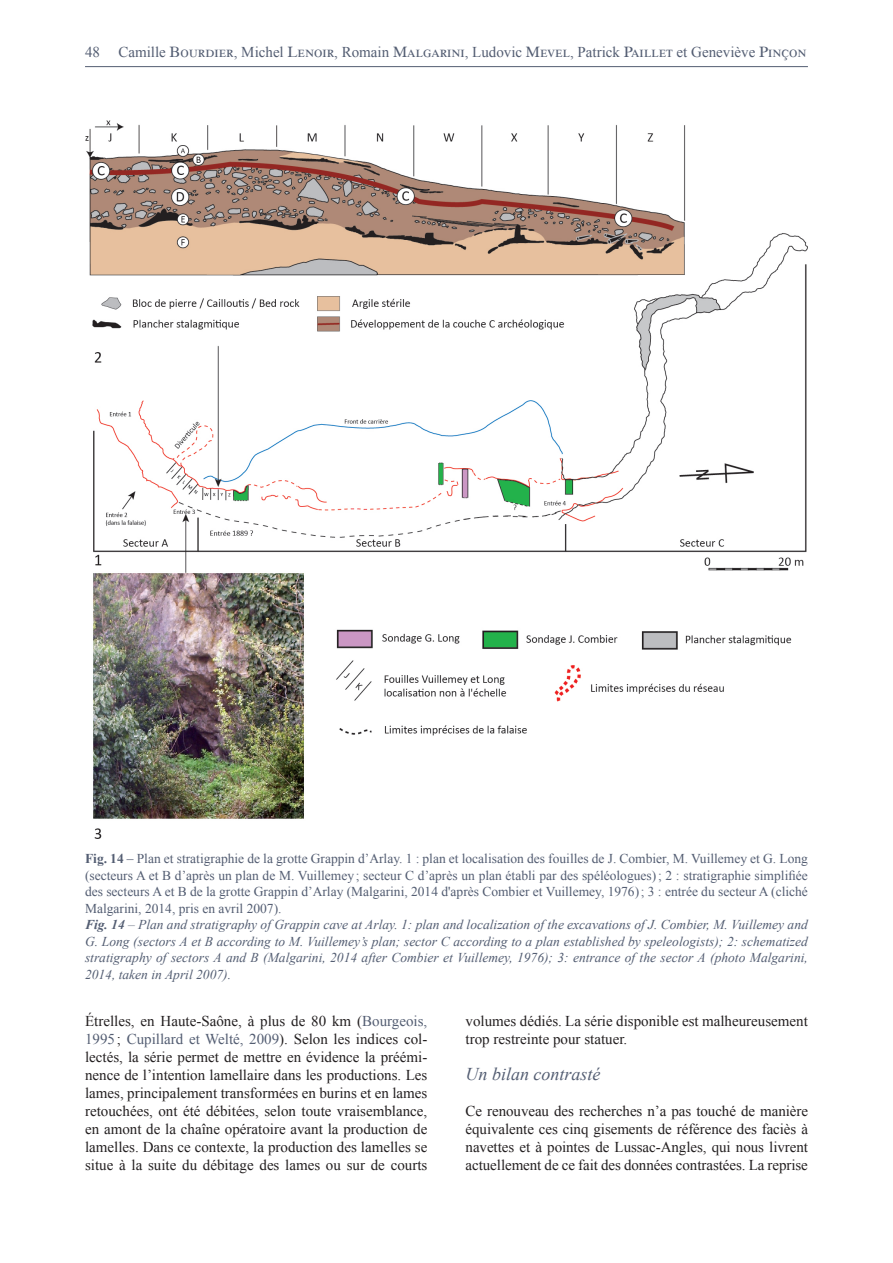
<style>
.page{position:relative;width:893px;height:1263px;background:#fff}
.page>*{position:absolute;margin:0;border:0;box-sizing:border-box;transform-origin:0 0}
.Titre3{font:italic 18px "Times New Roman";color:#535d72}
.Normal_sans_retriat{font:15px/18px "Times New Roman";color:#231f20;text-align:justify}
.t1{font:15px "Times New Roman";color:#535d72}
.Figures{font:13.5px/16.5px "Times New Roman";color:#535d72;text-align:justify}
.Figures-2{font:italic 13.5px/16.5px "Times New Roman";color:#535d72;text-align:justify}
.s1{font-family:"Times Ten Roman SC"}
.s2{font-weight:700}
.s3{color:#535d72}
</style>
<div class="page">
<hr style="left:85px;top:66px;width:723px;height:1px;background:#535d72">
<img style="left:85px;top:120px;width:723px;height:719px">
<p class="t1" style="left:85px;top:42px;width:723px">48 Camille <span class="s1">Bourdier</span>, Michel <span class="s1">Lenoir</span>, Romain <span class="s1">Malgarini</span>, Ludovic <span class="s1">Mevel</span>, Patrick <span class="s1">Paillet</span> et Geneviève <span class="s1">Pinçon</span></p>
<p class="Figures" style="left:85px;top:850px;width:724px"><span class="s2">Fig. 14</span> – Plan et stratigraphie de la grotte Grappin d’Arlay. 1 : plan et localisation des fouilles de J. Combier, M. Vuillemey et G. Long (secteurs A et B d’après un plan de M. Vuillemey; secteur C d’après un plan établi par des spéléologues); 2 : stratigraphie simplifiée des secteurs A et B de la grotte Grappin d’Arlay (Malgarini, 2014 d'après Combier et Vuillemey, 1976); 3 : entrée du secteur A (cliché Malgarini, 2014, pris en avril 2007).</p>
<p class="Figures-2" style="left:85px;top:916px;width:724px"><span class="s2">Fig. 14</span> – Plan and stratigraphy of Grappin cave at Arlay. 1: plan and localization of the excavations of J. Combier, M. Vuillemey and G. Long (sectors A et B according to M. Vuillemey’s plan; sector C according to a plan established by speleologists); 2: schematized stratigraphy of sectors A and B (Malgarini, 2014 after Combier et Vuillemey, 1976); 3: entrance of the sector A (photo Malgarini, 2014, taken in April 2007).</p>
<p class="Normal_sans_retriat" style="left:85px;top:1012px;width:344px">Étrelles, en Haute-Saône, à plus de 80 km (<span class="s3">Bourgeois, 1995</span>; <span class="s3">Cupillard et Welté, 2009</span>). Selon les indices col&shy;lectés, la série permet de mettre en évidence la préémi&shy;nence de l’intention lamellaire dans les productions. Les lames, principalement transformées en burins et en lames retouchées, ont été débitées, selon toute vraisemblance, en amont de la chaîne opératoire avant la production de lamelles. Dans ce contexte, la production des lamelles se situe à la suite du débitage des lames ou sur de courts</p>
<p class="Normal_sans_retriat" style="left:466px;top:1012px;width:344px">volumes dédiés. La série disponible est malheureusement trop restreinte pour statuer.</p>
<p class="Titre3" style="left:466px;top:1062px;width:136px">Un bilan contrasté</p>
<p class="Normal_sans_retriat" style="left:466px;top:1102px;width:344px">Ce renouveau des recherches n’a pas touché de manière équivalente ces cinq gisements de référence des faciès à navettes et à pointes de Lussac-Angles, qui nous livrent actuellement de ce fait des données contrastées. La reprise</p>
</div>
